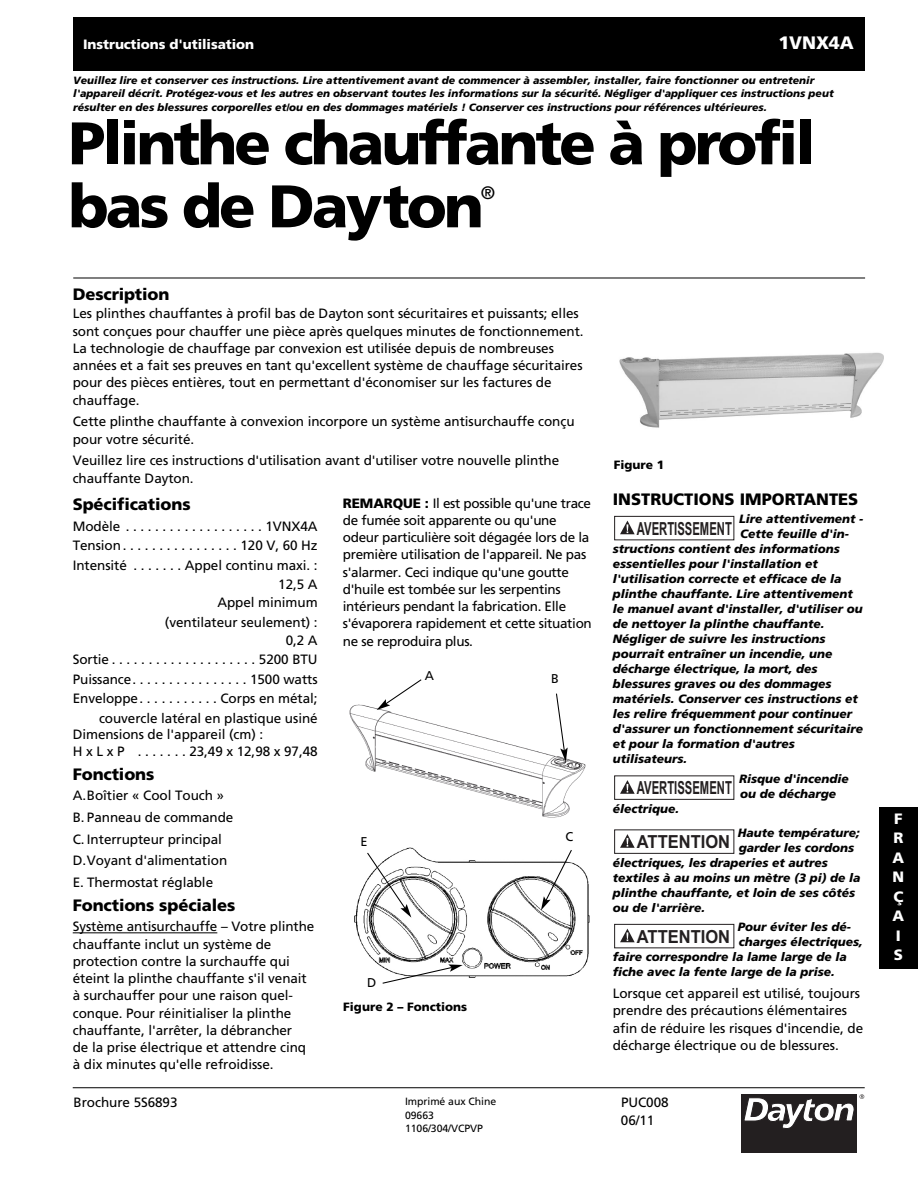
<style>
.page{position:relative;width:918px;height:1188px;background:#fff}
.page>*{position:absolute;margin:0;border:0;box-sizing:border-box;transform-origin:0 0}
.t1{font:900 60px/63px "Frutiger LT Std";letter-spacing:-.05em;color:#000}
.t2{font:700 18px "Arial";color:#231f20;scale:.63 1}
.t3{font:700 18px "Arial";color:#231f20;scale:.92 1}
.t4{font:900 18px "Frutiger LT Std";letter-spacing:-.005em;color:#fff}
.t5{font:18px "Frutiger LT Std";color:#000}
.t6{font:900 16.5px "Frutiger LT Std";letter-spacing:-.005em;color:#000}
.t7{font:900 15px/19.5px "Frutiger LT Std";color:#fff}
.t8{font:13.5px/17.2px "Frutiger LT Std";letter-spacing:-.005em;color:#000}
.t9{font:900 13.5px "Frutiger LT Std";letter-spacing:-.005em;color:#fff}
.t10{font:12.75px "Frutiger LT Std";color:#000}
.t11{font:italic 900 12px/15px "Frutiger LT Std";color:#000}
.t12{font:900 12px "Frutiger LT Std";color:#000}
.t13{font:italic 900 10.5px/13.5px "Frutiger LT Std";color:#000}
.t14{font:10.5px/13.5px "Frutiger LT Std";letter-spacing:-.005em;color:#000}
.s1{font-weight:900}
</style>
<div class="page">
<hr style="left:73px;top:933px;width:144px;height:1px;background:#000">
<div style="left:614px;top:924px;width:120px;height:24px;border:1px solid #231f20"></div>
<svg style="left:620px;top:929px;width:15px;height:13px"></svg>
<div style="left:614px;top:829px;width:120px;height:25px;border:1px solid #231f20"></div>
<svg style="left:620px;top:834px;width:15px;height:14px"></svg>
<div style="left:614px;top:775px;width:120px;height:25px;border:1px solid #231f20"></div>
<svg style="left:620px;top:780px;width:15px;height:14px"></svg>
<div style="left:614px;top:516px;width:120px;height:24px;border:1px solid #231f20"></div>
<svg style="left:620px;top:521px;width:15px;height:13px"></svg>
<div style="left:879px;top:807px;width:39px;height:162px;background:#000"></div>
<hr style="left:73px;top:278px;width:792px;height:1px;background:#000">
<div style="left:73px;top:17px;width:792px;height:54px;background:#000"></div>
<hr style="left:73px;top:1087px;width:792px;height:1px;background:#000">
<div style="left:741px;top:1094px;width:116px;height:59px;background:#231f20"></div>
<svg style="left:744px;top:1094px;width:120px;height:35px"></svg>
<img style="left:619px;top:352px;width:264px;height:76px">
<img style="left:354px;top:847px;width:236px;height:131px">
<img style="left:349px;top:704px;width:237px;height:114px">
<div style="left:563px;top:824px;width:18px;height:27px;background:#fff"></div>
<div style="left:364px;top:971px;width:16px;height:27px;background:#fff"></div>
<div style="left:357px;top:829px;width:19px;height:27px;background:#fff"></div>
<svg style="left:377px;top:679px;width:46px;height:31px"></svg>
<svg style="left:555px;top:693px;width:13px;height:69px"></svg>
<svg style="left:541px;top:849px;width:32px;height:61px"></svg>
<svg style="left:381px;top:964px;width:82px;height:20px"></svg>
<svg style="left:366px;top:852px;width:45px;height:66px"></svg>
<p class="t9" style="left:83px;top:39px;width:172px">Instructions d'utilisation</p>
<h2 class="t4" style="left:778px;top:35px;width:77px">1VNX4A</h2>
<p class="t13" style="left:73px;top:74px;width:762px">Veuillez lire et conserver ces instructions. Lire attentivement avant de commencer à assembler, installer, faire fonctionner ou entretenir l'appareil décrit. Protégez-vous et les autres en observant toutes les informations sur la sécurité. Négliger d'appliquer ces instructions peut résulter en des blessures corporelles et/ou en des dommages matériels ! Conserver ces instructions pour références ultérieures.</p>
<h1 class="t1" style="left:69px;top:117px;width:748px">Plinthe chauffante à profil bas de Dayton</h1>
<h2 class="t5" style="left:481px;top:185px;width:16px">®</h2>
<p class="t6" style="left:73px;top:287px;width:98px">Description</p>
<p class="t8" style="left:73px;top:306px;width:512px">Les plinthes chauffantes à profil bas de Dayton sont sécuritaires et puissants; elles sont conçues pour chauffer une pièce après quelques minutes de fonctionnement.<br>La technologie de chauffage par convexion est utilisée depuis de nombreuses années et a fait ses preuves en tant qu'excellent système de chauffage sécuritaires pour des pièces entières, tout en permettant d'économiser sur les factures de chauffage.</p>
<p class="t8" style="left:73px;top:414px;width:503px">Cette plinthe chauffante à convexion incorpore un système antisurchauffe conçu pour votre sécurité.</p>
<p class="t8" style="left:73px;top:453px;width:488px">Veuillez lire ces instructions d'utilisation avant d'utiliser votre nouvelle plinthe chauffante Dayton.</p>
<p class="t12" style="left:614px;top:460px;width:52px">Figure 1</p>
<p class="t6" style="left:73px;top:498px;width:119px">Spécifications</p>
<p class="t8" style="left:73px;top:518px;width:246px;line-height:19.5px;text-align:right">Modèle . . . . . . . . . . . . . . . . . . . 1VNX4A<br>Tension. . . . . . . . . . . . . . . . 120 V, 60 Hz<br>Intensité . . . . . . . Appel continu maxi. :<br>12,5 A</p>
<p class="t8" style="left:165px;top:594px;width:154px;line-height:19.5px;text-align:right">Appel minimum (ventilateur seulement) :</p>
<p class="t8" style="left:73px;top:632px;width:246px;line-height:19.5px;text-align:right">0,2 A<br>Sortie . . . . . . . . . . . . . . . . . . . . 5200 BTU<br>Puissance. . . . . . . . . . . . . . . . 1500 watts<br>Enveloppe. . . . . . . . . . . Corps en métal; couvercle latéral en plastique usiné</p>
<p class="t8" style="left:73px;top:728px;width:246px;line-height:16.5px">Dimensions de l'appareil (cm) :<br>H x L x P . . . . . . . 23,49 x 12,98 x 97,48</p>
<p class="t6" style="left:73px;top:768px;width:83px">Fonctions</p>
<p class="t8" style="left:73px;top:786px;width:162px;line-height:21.8px">A.Boîtier « Cool Touch »<br>B. Panneau de commande<br>C. Interrupteur principal<br>D.Voyant d'alimentation<br>E. Thermostat réglable</p>
<p class="t6" style="left:73px;top:899px;width:164px">Fonctions spéciales</p>
<p class="t8" style="left:73px;top:919px;width:243px">Système antisurchauffe – Votre plinthe chauffante inclut un système de protection contre la surchauffe qui éteint la plinthe chauffante s'il venait à surchauffer pour une raison quel&shy;conque. Pour réinitialiser la plinthe chauffante, l'arrêter, la débrancher<br>de la prise électrique et attendre cinq à dix minutes qu'elle refroidisse.</p>
<p class="t8" style="left:343px;top:495px;width:251px"><span class="s1">REMARQUE :</span> Il est possible qu'une trace de fumée soit apparente ou qu'une odeur particulière soit dégagée lors de la première utilisation de l'appareil. Ne pas s'alarmer. Ceci indique qu'une goutte d'huile est tombée sur les serpentins intérieurs pendant la fabrication. Elle s'évaporera rapidement et cette situation ne se reproduira plus.</p>
<p class="t6" style="left:613px;top:493px;width:247px">INSTRUCTIONS IMPORTANTES</p>
<p class="t11" style="left:739px;top:513px;width:125px">Lire attentivement -</p>
<p class="t11" style="left:740px;top:528px;width:110px">Cette feuille d'in-</p>
<p class="t11" style="left:613px;top:543px;width:228px">structions contient des informations</p>
<p class="t11" style="left:613px;top:558px;width:206px">essentielles pour l'installation et</p>
<p class="t11" style="left:613px;top:573px;width:230px">l'utilisation correcte et efficace de la</p>
<p class="t11" style="left:613px;top:588px;width:241px">plinthe chauffante. Lire attentivement</p>
<p class="t11" style="left:613px;top:603px;width:251px">le manuel avant d'installer, d'utiliser ou</p>
<p class="t11" style="left:613px;top:618px;width:213px">de nettoyer la plinthe chauffante.</p>
<p class="t11" style="left:613px;top:633px;width:214px">Négliger de suivre les instructions</p>
<p class="t11" style="left:613px;top:648px;width:221px">pourrait entraîner un incendie, une</p>
<p class="t11" style="left:613px;top:663px;width:206px">décharge électrique, la mort, des</p>
<p class="t11" style="left:613px;top:678px;width:220px">blessures graves ou des dommages</p>
<p class="t11" style="left:613px;top:693px;width:246px">matériels. Conserver ces instructions et</p>
<p class="t11" style="left:613px;top:708px;width:241px">les relire fréquemment pour continuer</p>
<p class="t11" style="left:613px;top:723px;width:252px">d'assurer un fonctionnement sécuritaire</p>
<p class="t11" style="left:613px;top:738px;width:183px">et pour la formation d'autres</p>
<p class="t11" style="left:613px;top:753px;width:76px">utilisateurs.</p>
<p class="t11" style="left:739px;top:772px;width:111px">Risque d'incendie ou de décharge</p>
<p class="t11" style="left:613px;top:802px;width:68px">électrique.</p>
<p class="t11" style="left:738px;top:826px;width:123px">Haute température;</p>
<p class="t11" style="left:739px;top:841px;width:117px">garder les cordons</p>
<p class="t11" style="left:613px;top:856px;width:216px">électriques, les draperies et autres</p>
<p class="t11" style="left:613px;top:871px;width:249px">textiles à au moins un mètre (3 pi) de la</p>
<p class="t11" style="left:613px;top:886px;width:244px">plinthe chauffante, et loin de ses côtés</p>
<p class="t11" style="left:613px;top:901px;width:94px">ou de l'arrière.</p>
<p class="t11" style="left:738px;top:921px;width:114px">Pour éviter les dé-</p>
<p class="t11" style="left:739px;top:936px;width:125px">charges électriques,</p>
<p class="t11" style="left:613px;top:951px;width:235px">faire correspondre la lame large de la</p>
<p class="t11" style="left:613px;top:966px;width:223px">fiche avec la fente large de la prise.</p>
<p class="t8" style="left:613px;top:986px;width:252px">Lorsque cet appareil est utilisé, toujours prendre des précautions élémentaires afin de réduire les risques d'incendie, de décharge électrique ou de blessures.</p>
<h2 class="t2" style="left:637px;top:518px;width:152px">AVERTISSEMENT</h2>
<p class="t10" style="left:425px;top:670px;width:11px">A</p>
<p class="t10" style="left:551px;top:673px;width:9px">B</p>
<h2 class="t2" style="left:637px;top:778px;width:152px">AVERTISSEMENT</h2>
<p class="t10" style="left:566px;top:831px;width:9px">C</p>
<h2 class="t3" style="left:637px;top:832px;width:103px">ATTENTION</h2>
<p class="t10" style="left:360px;top:836px;width:9px">E</p>
<h2 class="t3" style="left:637px;top:926px;width:103px">ATTENTION</h2>
<p class="t10" style="left:367px;top:978px;width:11px">D</p>
<p class="t12" style="left:343px;top:1002px;width:125px">Figure 2 – Fonctions</p>
<p class="t8" style="left:74px;top:1095px;width:105px">Brochure 5S6893</p>
<p class="t14" style="left:405px;top:1095px;width:93px">Imprimé aux Chine<br>09663<br>1106/304/VCPVP</p>
<p class="t8" style="left:621px;top:1095px;width:49px;line-height:18px">PUC008<br>06/11</p>
<p class="t7" style="left:893px;top:810px;width:13px">F<br>R<br>A<br>N<br>Ç<br>A<br>I<br>S</p>
</div>
